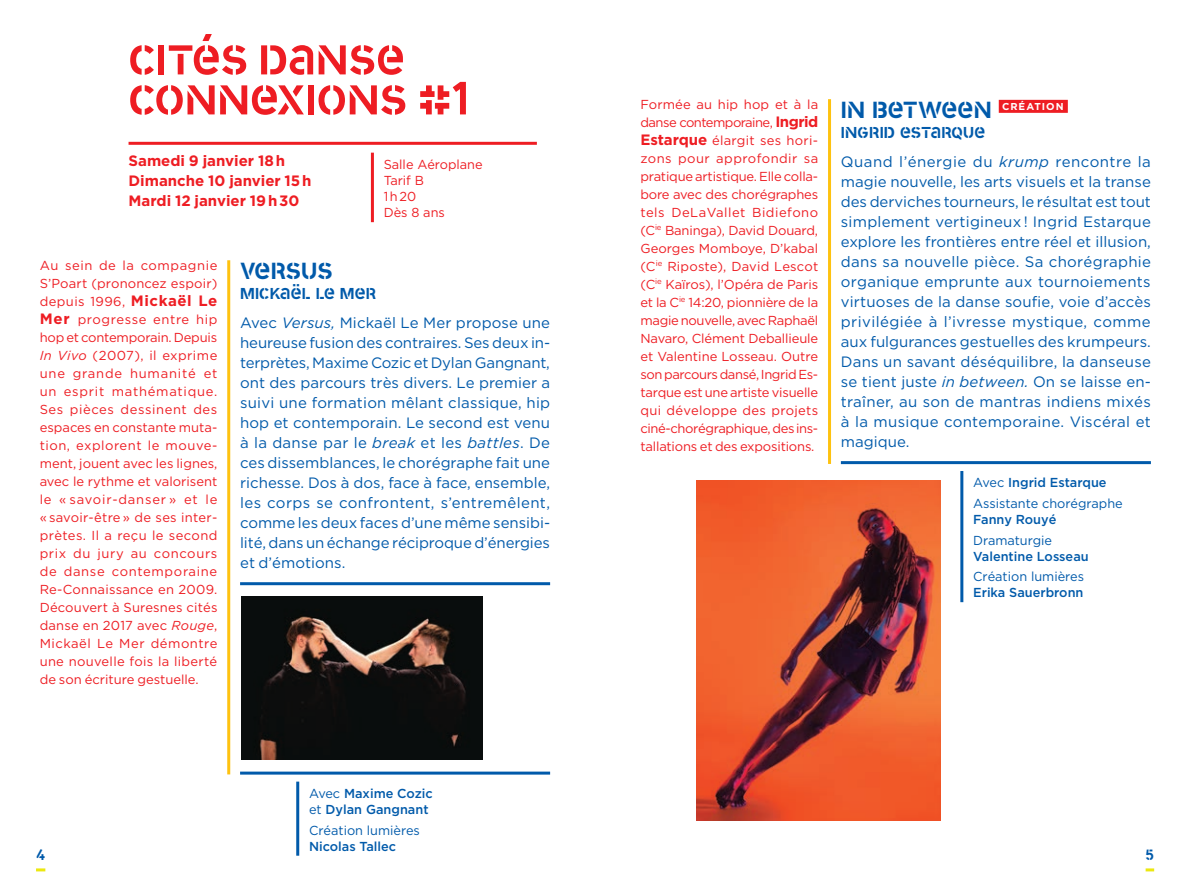
<style>
.page{position:relative;width:1191px;height:896px;background:#fff}
.page>*{position:absolute;margin:0;border:0;box-sizing:border-box;transform-origin:0 0}
._01_TITRE{font:50px/40px "Designal Stencil";letter-spacing:.01em;color:#ee1d23}
._01_TITRE_alt{font:28px "Designal Stencil";letter-spacing:.005em;color:#015aaa}
._02_SOUS-TITRE_MES_a{font:19px "Designal Stencil";letter-spacing:.01em;color:#015aaa}
.t1{font:16px "Designal Stencil";color:#015aaa}
._03_TEXTE_dernier{font:15px/20px "Gotham HTF";color:#015aaa;text-align:justify}
._5-DATES{font:700 15px/20px "Gotham HTF";color:#ee1d23}
._04_BIO{font:13px/18px "Gotham HTF";letter-spacing:-.015em;color:#ee1d23;text-align:justify}
._6-COLONNE_de_SUITE{font:13px/16px "Gotham HTF";color:#015aaa}
._6-COLONNE_de_SUITE-2{font:500 13px/16px "Gotham HTF";color:#015aaa}
._6-COLONNE_de_SUITE-3{font:13px/16px "Gotham HTF";color:#ee1d23}
._01_TITRE_alt-2{font:700 10px "Gotham HTF";letter-spacing:.1em;color:#fff}
.s1{font-weight:700;font-size:15px}
.s2{font-style:italic}
.s3{font-weight:400}
.s4{font-weight:500}
</style>
<div class="page">
<svg style="left:36px;top:868px;width:9px;height:3px"></svg>
<svg style="left:1145px;top:868px;width:9px;height:3px"></svg>
<hr style="left:828px;top:99px;width:3px;height:365px;background:#fec210">
<div style="left:998px;top:100px;width:69px;height:13px;background:#ee1d23"></div>
<hr style="left:841px;top:461px;width:309px;height:3px;background:#015aaa">
<hr style="left:227px;top:260px;width:3px;height:514px;background:#fec210">
<hr style="left:240px;top:582px;width:310px;height:3px;background:#015aaa">
<hr style="left:240px;top:771px;width:310px;height:3px;background:#015aaa">
<hr style="left:129px;top:142px;width:408px;height:3px;background:#ee1d23">
<hr style="left:371px;top:153px;width:3px;height:69px;background:#ee1d23">
<hr style="left:960px;top:471px;width:3px;height:131px;background:#015aaa">
<hr style="left:296px;top:781px;width:3px;height:74px;background:#015aaa">
<img style="left:241px;top:596px;width:241px;height:164px">
<img style="left:696px;top:480px;width:244px;height:341px">
<p class="_01_TITRE" style="left:129px;top:40px;width:342px">CITÉS DANSE<br>CONNEXIONS #1</p>
<p class="_5-DATES" style="left:129px;top:151px;width:185px">Samedi 9 janvier 18h<br>Dimanche 10 janvier 15h<br>Mardi 12 janvier 19h30</p>
<p class="_6-COLONNE_de_SUITE-3" style="left:384px;top:156px;width:100px">Salle Aéroplane<br>Tarif B<br>1h20<br>Dès 8 ans</p>
<p class="_04_BIO" style="left:40px;top:256px;width:179px">Au sein de la compagnie S’Poart (prononcez espoir) depuis 1996, <span class="s1">Mickaël Le Mer</span> progresse entre hip hop et contemporain. Depuis <span class="s2">In Vivo</span> (2007), il exprime une grande humanité et un esprit mathématique.<br>Ses pièces dessinent des espaces en constante muta&shy;tion, explorent le mouve&shy;ment, jouent avec les lignes, avec le rythme et valorisent le « savoir-danser » et le « -savoir-être » de ses inter&shy;prètes. Il a reçu le second prix du jury au concours de danse contemporaine Re-Connaissance en 2009.<br>Découvert à Suresnes cités danse en 2017 avec <span class="s2">Rouge</span>, Mickaël Le Mer démontre une nouvelle fois la liberté de son écriture gestuelle.</p>
<p class="_01_TITRE_alt" style="left:240px;top:256px;width:94px">VERSUS</p>
<p class="_02_SOUS-TITRE_MES_a" style="left:240px;top:283px;width:138px">MICKAËL LE MER</p>
<p class="_03_TEXTE_dernier" style="left:240px;top:312px;width:312px">Avec <span class="s2">Versus,</span> Mickaël Le Mer propose une heureuse fusion des contraires. Ses deux in&shy;terprètes, Maxime Cozic et Dylan Gangnant, ont des parcours très divers. Le premier a suivi une formation mêlant classique, hip hop et contemporain. Le second est venu à la danse par le <span class="s2">break</span> et les <span class="s2">battles</span>. De ces dissemblances, le chorégraphe fait une richesse. Dos à dos, face à face, ensemble, les corps se confrontent, s’entremêlent, comme les deux faces d’une même sensibi&shy;lité, dans un échange réciproque d’énergies et d’émotions.</p>
<p class="_04_BIO" style="left:640px;top:95px;width:179px">Formée au hip hop et à la danse contemporaine, <span class="s1">Ingrid Estarque</span> élargit ses hori&shy;zons pour approfondir sa pratique artistique. Elle colla&shy;bore avec des chorégraphes tels DeLaVallet Bidiefono (C<sup>ie</sup> Baninga), David Douard, Georges Momboye, D’kabal (C<sup>ie</sup> Riposte), David Lescot (C<sup>ie</sup> Kaïros), l’Opéra de Paris et la C<sup>ie</sup> 14:20, pionnière de la magie nouvelle, avec Raphaël Navaro, Clément Deballieule et Valentine Losseau. Outre son parcours dansé, Ingrid Es&shy;tarque est une artiste visuelle qui développe des projets ciné-chorégraphique, des ins&shy;tallations et des expositions.</p>
<p class="_01_TITRE_alt" style="left:841px;top:95px;width:152px">IN BETWEEN</p>
<p class="_01_TITRE_alt-2" style="left:1002px;top:101px;width:63px">CRÉATION</p>
<p class="_02_SOUS-TITRE_MES_a" style="left:841px;top:122px;width:146px">INGRID ESTARQUE</p>
<p class="_03_TEXTE_dernier" style="left:841px;top:151px;width:312px">Quand l’énergie du <span class="s2">krump</span> rencontre la magie nouvelle, les arts visuels et la transe des derviches tourneurs, le résultat est tout simplement vertigineux ! Ingrid Estarque explore les frontières entre réel et illusion, dans sa nouvelle pièce. Sa chorégraphie organique emprunte aux tournoiements virtuoses de la danse soufie, voie d’accès privilégiée à l’ivresse mystique, comme aux fulgurances gestuelles des krumpeurs.<br>Dans un savant déséquilibre, la danseuse se tient juste <span class="s2">in between.</span> On se laisse en&shy;traîner, au son de mantras indiens mixés à la musique contemporaine. Viscéral et magique.</p>
<p class="_6-COLONNE_de_SUITE-2" style="left:973px;top:474px;width:135px"><span class="s3">Avec</span> Ingrid Estarque</p>
<p class="_6-COLONNE_de_SUITE" style="left:973px;top:495px;width:151px">Assistante chorégraphe<br><span class="s4">Fanny Rouyé</span></p>
<p class="_6-COLONNE_de_SUITE-2" style="left:973px;top:532px;width:117px"><span class="s3">Dramaturgie<br></span>Valentine Losseau</p>
<p class="_6-COLONNE_de_SUITE" style="left:973px;top:568px;width:112px">Création lumières<br><span class="s4">Erika Sauerbronn</span></p>
<p class="_6-COLONNE_de_SUITE-2" style="left:309px;top:785px;width:125px"><span class="s3">Avec</span> Maxime Cozic <span class="s3">et</span> Dylan Gangnant</p>
<p class="_6-COLONNE_de_SUITE" style="left:309px;top:822px;width:112px">Création lumières<br><span class="s4">Nicolas Tallec</span></p>
<p class="t1" style="left:36px;top:846px;width:11px">4</p>
<p class="t1" style="left:1145px;top:846px;width:10px">5</p>
</div>
